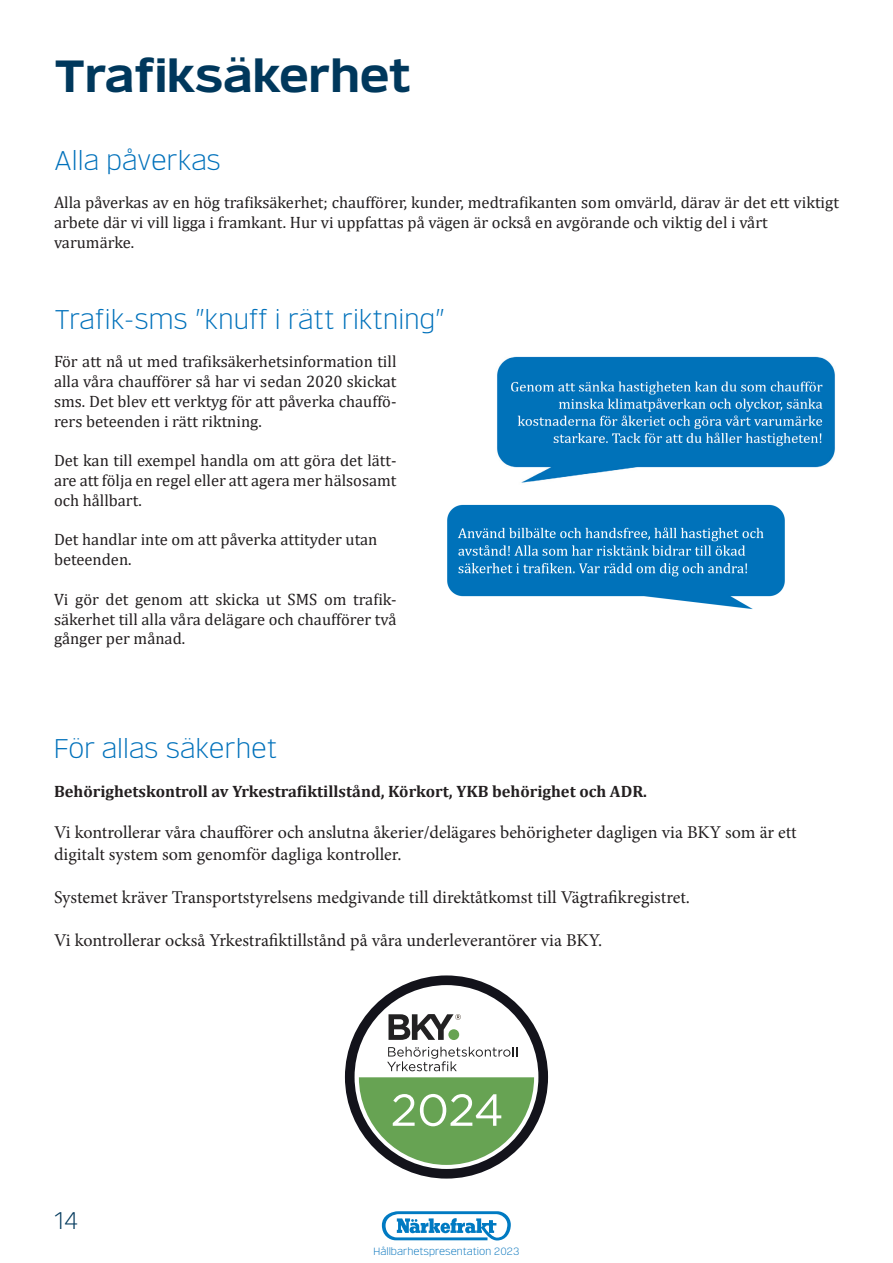
<style>
.page{position:relative;width:893px;height:1263px;background:#fff}
.page>*{position:absolute;margin:0;border:0;box-sizing:border-box;transform-origin:0 0}
.t1{font:700 45px "Verbatim";color:#00385c}
.t2{font:300 27px "Verbatim";color:#0071bb}
.t3{font:300 24px "Verbatim";color:#00385c}
.t4{font:18px "Minion Pro";color:#231f20}
.t5{font:16.5px/19.8px "Cambria";color:#231f20;text-align:justify}
.t6{font:700 16.5px "Cambria";color:#231f20}
.t7{font:300 10.5px "Verbatim";color:#0071bb}
</style>
<div class="page">
<svg style="left:382px;top:1211px;width:129px;height:29px"></svg>
<img style="left:497px;top:356px;width:338px;height:127px">
<svg style="left:345px;top:975px;width:203px;height:203px"></svg>
<img style="left:447px;top:504px;width:338px;height:106px">
<p class="t1" style="left:54px;top:49px;width:358px">Trafiksäkerhet</p>
<p class="t2" style="left:54px;top:144px;width:168px">Alla påverkas</p>
<p class="t5" style="left:54px;top:193px;width:786px">Alla påverkas av en hög trafiksäkerhet; chaufförer, kunder, medtrafikanten som omvärld, därav är det ett viktigt arbete där vi vill ligga i framkant. Hur vi uppfattas på vägen är också en avgörande och viktig del i vårt</p>
<p class="t5" style="left:54px;top:232px;width:82px">varumärke.</p>
<p class="t2" style="left:54px;top:303px;width:392px">Trafik-sms ”knuff i rätt riktning”</p>
<p class="t5" style="left:54px;top:352px;width:344px">För att nå ut med trafiksäkerhetsinformation till alla våra chaufförer så har vi sedan 2020 skickat sms. Det blev ett verktyg för att påverka chauffö&shy;rers beteenden i rätt riktning.</p>
<p class="t5" style="left:54px;top:451px;width:344px">Det kan till exempel handla om att göra det lätt&shy;are att följa en regel eller att agera mer hälsosamt och hållbart.</p>
<p class="t5" style="left:54px;top:530px;width:325px">Det handlar inte om att påverka attityder utan</p>
<p class="t5" style="left:54px;top:550px;width:79px">beteenden.</p>
<p class="t5" style="left:54px;top:589px;width:344px">Vi gör det genom att skicka ut SMS om trafik&shy;säkerhet till alla våra delägare och chaufförer två gånger per månad.</p>
<p class="t2" style="left:54px;top:733px;width:225px">För allas säkerhet</p>
<p class="t6" style="left:54px;top:779px;width:595px">Behörighetskontroll av Yrkestrafiktillstånd, Körkort, YKB behörighet och ADR.</p>
<p class="t4" style="left:54px;top:820px;width:744px">Vi kontrollerar våra chaufförer och anslutna åkerier/delägares behörigheter dagligen via BKY som är ett</p>
<p class="t4" style="left:54px;top:842px;width:349px">digitalt system som genomför dagliga kontroller.</p>
<p class="t4" style="left:54px;top:885px;width:638px">Systemet kräver Transportstyrelsens medgivande till direktåtkomst till Vägtrafikregistret.</p>
<p class="t4" style="left:54px;top:928px;width:550px">Vi kontrollerar också Yrkestrafiktillstånd på våra underleverantörer via BKY.</p>
<p class="t3" style="left:54px;top:1206px;width:26px">14</p>
<p class="t7" style="left:374px;top:1245px;width:147px">Hållbarhetspresentation 2023</p>
</div>
